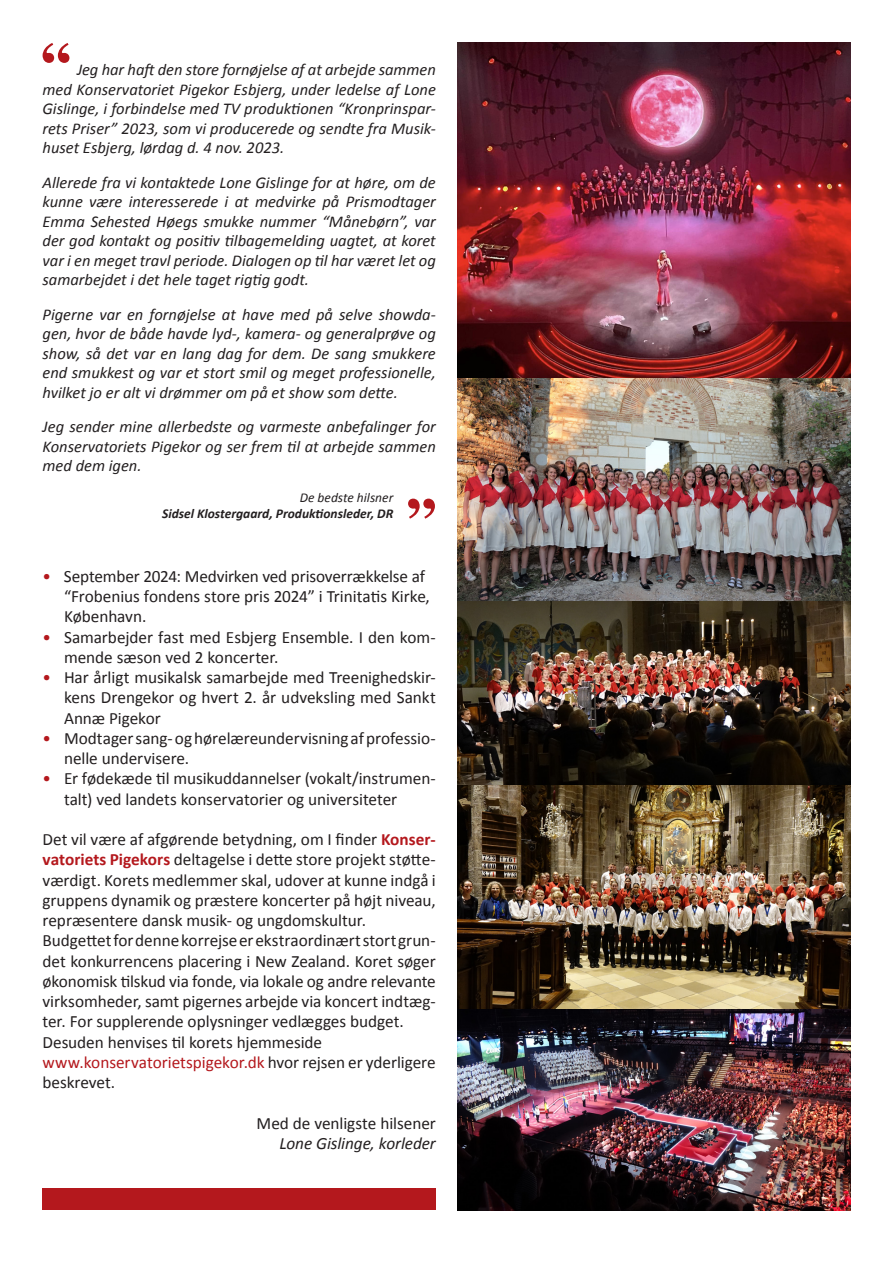
<style>
.page{position:relative;width:893px;height:1263px;background:#fff}
.page>*{position:absolute;margin:0;border:0;box-sizing:border-box;transform-origin:0 0}
.t1{font:700 60px "Century Schoolbook";color:#b4181d}
.t2{font:17.25px/20.2px "Calibri";letter-spacing:-.005em;color:#231f20}
.t3{font:italic 17.25px "Calibri";letter-spacing:-.005em;color:#231f20}
.t4{font:italic 16.5px/19.5px "Calibri";color:#231f20;text-align:justify}
.t5{font:italic 700 13.5px "Calibri";color:#231f20}
.t6{font:italic 13.5px "Calibri";color:#231f20}
.s1{color:#b4181d}
.s2{font-weight:700;color:#b4181d}
</style>
<div class="page">
<img style="left:457px;top:43px;width:393px;height:1167px">
<div style="left:43px;top:1189px;width:393px;height:21px;background:#b4181d"></div>
<p class="t1" style="left:42px;top:29px;width:30px">“</p>
<p class="t4" style="left:43px;top:59px;width:395px;text-indent:35px">Jeg har haftden store fornøjelse af at arbejde sammen med Konservatoriet Pigekor Esbjerg, under ledelse af Lone Gislinge, i forbindelse med TV produktionen “Kronprinspar&shy;rets Priser” 2023, som vi producerede og sendte fra Musik&shy;huset Esbjerg, lørdag d. 4 nov. 2023.</p>
<p class="t4" style="left:43px;top:172px;width:395px">Allerede fra vi kontaktede Lone Gislinge for at høre, om de kunne være interesserede i at medvirke på Prismodtager Emma Sehested Høegs smukke nummer “Månebørn”, var der god kontakt og positiv tilbagemelding uagtet, at koret var i en meget travl periode. Dialogen op til har været let og samarbejdet i det hele taget rigtig godt.</p>
<p class="t4" style="left:43px;top:304px;width:395px">Pigerne var en fornøjelse at have med på selve showda&shy;gen, hvor de både havde lyd-, kamera- og generalprøve og show, så det var en lang dag for dem. De sang smukkere end smukkest og var et stort smil og meget professionelle, hvilket jo er alt vi drømmer om på et show som dette.</p>
<p class="t4" style="left:43px;top:416px;width:395px">Jeg sender mine allerbedste og varmeste anbefalinger for Konservatoriets Pigekor og ser frem til at arbejde sammen med dem igen.</p>
<p class="t6" style="left:300px;top:488px;width:95px">De bedste hilsner</p>
<p class="t5" style="left:162px;top:505px;width:233px">Sidsel Klostergaard, Produktionsleder, DR</p>
<p class="t1" style="left:436px;top:532px;width:30px;rotate:-180deg">“</p>
<p class="t2" style="left:43px;top:566px;width:384px"><span class="s1">•</span> September 2024: Medvirken ved prisoverrækkelse af</p>
<p class="t2" style="left:64px;top:586px;width:367px">“Frobenius fondens store pris 2024” i Trinitatis Kirke,<br>København.</p>
<p class="t2" style="left:64px;top:627px;width:373px;text-indent:-21px"><span class="s1">•</span> Samarbejder fast med Esbjerg Ensemble. I den kom&shy;mende sæson ved 2 koncerter.</p>
<p class="t2" style="left:64px;top:667px;width:373px;text-align:justify;text-indent:-21px"><span class="s1">•</span> Har årligt musikalsk samarbejde med Treenighedskir&shy;kens Drengekor og hvert 2. år udveksling med Sankt Annæ Pigekor</p>
<p class="t2" style="left:64px;top:728px;width:373px;text-indent:-21px"><span class="s1">•</span> Modtager sang- og hørelæreundervisning af professio&shy;nelle undervisere.</p>
<p class="t2" style="left:64px;top:768px;width:373px;text-indent:-21px"><span class="s1">•</span> Er fødekæde til musikuddannelser (vokalt/instrumen&shy;talt) ved landets konservatorier og universiteter</p>
<p class="t2" style="left:43px;top:829px;width:395px;text-align:justify">Det vil være af afgørende betydning, om I finder <span class="s2">Konser&shy;vatoriets Pigekors</span> deltagelse i dette store projekt støtte&shy;værdigt. Korets medlemmer skal, udover at kunne indgå i gruppens dynamik og præstere koncerter på højt niveau, repræsentere dansk musik- og ungdomskultur.</p>
<p class="t2" style="left:43px;top:930px;width:395px;text-align:justify">Budgettet for denne korrejse er ekstraordinært stort grun&shy;det konkurrencens placering i New Zealand. Koret søger økonomisk tilskud via fonde, via lokale og andre relevante virksomheder, samt pigernes arbejde via koncert indtæg&shy;ter. For supplerende oplysninger vedlægges budget.</p>
<p class="t2" style="left:43px;top:1032px;width:281px">Desuden henvises til korets hjemmeside</p>
<p class="t2" style="left:43px;top:1052px;width:395px"><span class="s1">www.konservatorietspigekor.dk</span> hvor rejsen er yderligere beskrevet.</p>
<p class="t2" style="left:257px;top:1113px;width:181px">Med de venligste hilsener</p>
<p class="t3" style="left:279px;top:1131px;width:158px">Lone Gislinge, korleder</p>
</div>
